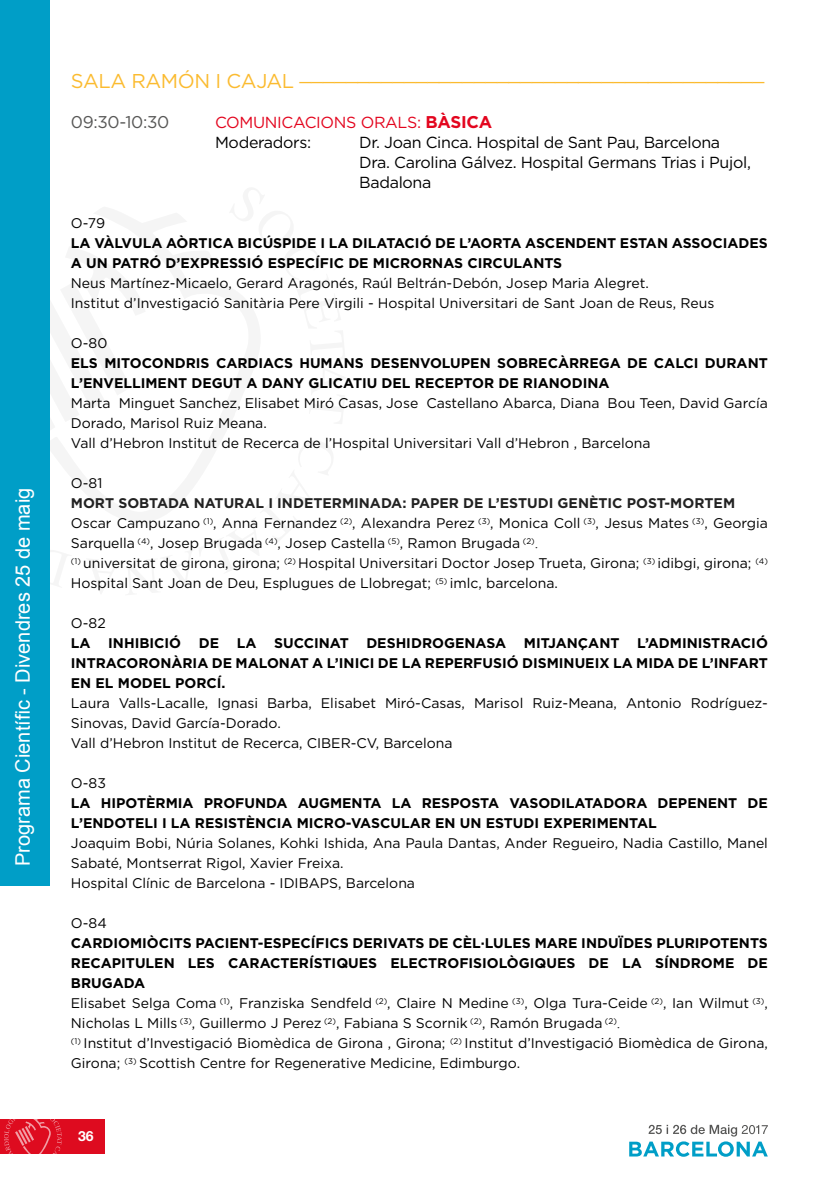
<style>
.page{position:relative;width:840px;height:1191px;background:#fff}
.page>*{position:absolute;margin:0;border:0;box-sizing:border-box;transform-origin:0 0}
.t1{font:20px "Gotham";letter-spacing:-.02em;color:#fbbb30}
.t2{font:20px "Arial";color:#fff}
.t3{font:17px "Gotham";letter-spacing:-.02em;color:#575756}
.t4{font:16px/20px "Gotham";letter-spacing:-.02em;color:#000}
.t5{font:16px/20px "Gotham";letter-spacing:-.02em;color:#e3051e}
.t6{font:14px/20px "Gotham";color:#000}
.t7{font:700 14px/20px "Gotham";color:#000}
.t8{font:700 14px "Helvetica Neue LT Std";color:#fff}
.s1{font-weight:700;font-size:17px}
.s2{color:#000}
.s3{font-weight:700;color:#222}
.s4{font-family:"Times New Roman"}
.s5{font-weight:700}
</style>
<div class="page">
<div style="left:0;top:1119px;width:104px;height:34px;background:#de0b1f"></div>
<svg style="left:4px;top:1119px;width:58px;height:35px"></svg>
<svg style="left:629px;top:1124px;width:138px;height:32px"></svg>
<div style="left:0;top:0;width:50px;height:885px;background:#009ec7"></div>
<h1 class="t2" style="left:10px;top:866px;width:379px;rotate:-90deg">Programa Científic - Divendres 25 de maig</h1>
<h1 class="t1" style="left:71px;top:60px;width:694px">SALA RAMÓN I CAJAL ________________________________________</h1>
<p class="t3" style="left:71px;top:111px;width:100px">09:30-10:30</p>
<p class="t5" style="left:215px;top:112px;width:278px">COMUNICACIONS ORALS: <span class="s1">BÀSICA<br></span><span class="s2">Moderadors:</span></p>
<p class="t4" style="left:359px;top:132px;width:393px">Dr. Joan Cinca. Hospital de Sant Pau, Barcelona<br>Dra. Carolina Gálvez. Hospital Germans Trias i Pujol,<br>Badalona</p>
<p class="t6" style="left:71px;top:213px;width:36px">O-79</p>
<p class="t7" style="left:71px;top:233px;width:698px">LA VÀLVULA AÒRTICA BICÚSPIDE I LA DILATACIÓ DE L’AORTA ASCENDENT ESTAN ASSOCIADES<br>A UN PATRÓ D’EXPRESSIÓ ESPECÍFIC DE MICRORNAS CIRCULANTS</p>
<p class="t6" style="left:71px;top:273px;width:644px">Neus Martínez-Micaelo, Gerard Aragonés, Raúl Beltrán-Debón, Josep Maria Alegret.<br>Institut d’Investigació Sanitària Pere Virgili - Hospital Universitari de Sant Joan de Reus, Reus</p>
<p class="t6" style="left:71px;top:333px;width:38px">O-80</p>
<p class="t7" style="left:71px;top:353px;width:698px">ELS MITOCONDRIS CARDIACS HUMANS DESENVOLUPEN SOBRECÀRREGA DE CALCI DURANT<br>L’ENVELLIMENT DEGUT A DANY GLICATIU DEL RECEPTOR DE RIANODINA</p>
<p class="t6" style="left:71px;top:393px;width:698px">Marta Minguet Sanchez, Elisabet Miró Casas, Jose Castellano Abarca, Diana Bou Teen, David García<br>Dorado, Marisol Ruiz Meana.<br>Vall d’Hebron Institut de Recerca de l’Hospital Universitari Vall d’Hebron , Barcelona</p>
<p class="t6" style="left:71px;top:473px;width:33px">O-81</p>
<p class="t6" style="left:71px;top:493px;width:698px"><span class="s3">MORT SOBTADA NATURAL I INDETERMINADA: PAPER DE L’ESTUDI GENÈTIC POST-MORTEM </span>Oscar Campuzano <sup>(1)</sup>, Anna Fernandez <sup>(2)</sup>, Alexandra Perez <sup>(3)</sup>, Monica Coll <sup>(3)</sup>, Jesus Mates <sup>(3)</sup>, Georgia Sarquella <sup>(4)</sup>, Josep Brugada <sup>(4)</sup>, Josep Castella <sup>(5)</sup>, Ramon Brugada <sup>(2)</sup><span class="s4">.<br></span><sup>(1)</sup> universitat de girona, girona; <sup>(2)</sup> Hospital Universitari Doctor Josep Trueta, Girona; <sup>(3)</sup> idibgi, girona; <sup>(4)<br></sup>Hospital Sant Joan de Deu, Esplugues de Llobregat; <sup>(5)</sup> imlc, barcelona.</p>
<p class="t6" style="left:71px;top:613px;width:36px">O-82</p>
<p class="t7" style="left:71px;top:633px;width:21px">LA</p>
<p class="t7" style="left:108px;top:633px;width:74px">INHIBICIÓ</p>
<p class="t7" style="left:199px;top:633px;width:22px">DE</p>
<p class="t7" style="left:236px;top:633px;width:21px">LA</p>
<p class="t7" style="left:274px;top:633px;width:76px">SUCCINAT</p>
<p class="t7" style="left:366px;top:633px;width:141px">DESHIDROGENASA</p>
<p class="t7" style="left:523px;top:633px;width:97px">MITJANÇANT</p>
<p class="t7" style="left:71px;top:633px;width:698px;text-align:justify;text-indent:566px">L’ADMINISTRACIÓ INTRACORONÀRIA DE MALONAT A L’INICI DE LA REPERFUSIÓ DISMINUEIX LA MIDA DE L’INFART EN EL MODEL PORCÍ.</p>
<p class="t6" style="left:71px;top:693px;width:698px">Laura Valls-Lacalle, Ignasi Barba, Elisabet Miró-Casas, Marisol Ruiz-Meana, Antonio Rodríguez-<br>Sinovas, David García-Dorado.<br>Vall d’Hebron Institut de Recerca, CIBER-CV, Barcelona</p>
<p class="t6" style="left:71px;top:773px;width:37px">O-83</p>
<p class="t7" style="left:71px;top:793px;width:698px">LA HIPOTÈRMIA PROFUNDA AUGMENTA LA RESPOSTA VASODILATADORA DEPENENT DE<br>L’ENDOTELI I LA RESISTÈNCIA MICRO-VASCULAR EN UN ESTUDI EXPERIMENTAL</p>
<p class="t6" style="left:71px;top:833px;width:698px">Joaquim Bobi, Núria Solanes, Kohki Ishida, Ana Paula Dantas, Ander Regueiro, Nadia Castillo, Manel<br>Sabaté, Montserrat Rigol, Xavier Freixa.<br>Hospital Clínic de Barcelona - IDIBAPS, Barcelona</p>
<p class="t6" style="left:71px;top:913px;width:37px">O-84</p>
<p class="t6" style="left:71px;top:933px;width:698px"><span class="s5">CARDIOMIÒCITS PACIENT-ESPECÍFICS DERIVATS DE CÈL·LULES MARE INDUÏDES PLURIPOTENTS RECAPITULEN LES CARACTERÍSTIQUES ELECTROFISIOLÒGIQUES DE LA SÍNDROME DE BRUGADA<br></span>Elisabet Selga Coma <sup>(1)</sup>, Franziska Sendfeld <sup>(2)</sup>, Claire N Medine <sup>(3)</sup>, Olga Tura-Ceide <sup>(2)</sup>, Ian Wilmut <sup>(3)</sup>, Nicholas L Mills <sup>(3)</sup>, Guillermo J Perez <sup>(2)</sup>, Fabiana S Scornik <sup>(2)</sup>, Ramón Brugada <sup>(2)</sup><span class="s4">.<br></span><sup>(1)</sup> Institut d’Investigació Biomèdica de Girona , Girona; <sup>(2)</sup> Institut d’Investigació Biomèdica de Girona, Girona; <sup>(3)</sup> Scottish Centre for Regenerative Medicine, Edimburgo.</p>
<p class="t8" style="left:78px;top:1127px;width:17px">36</p>
</div>
